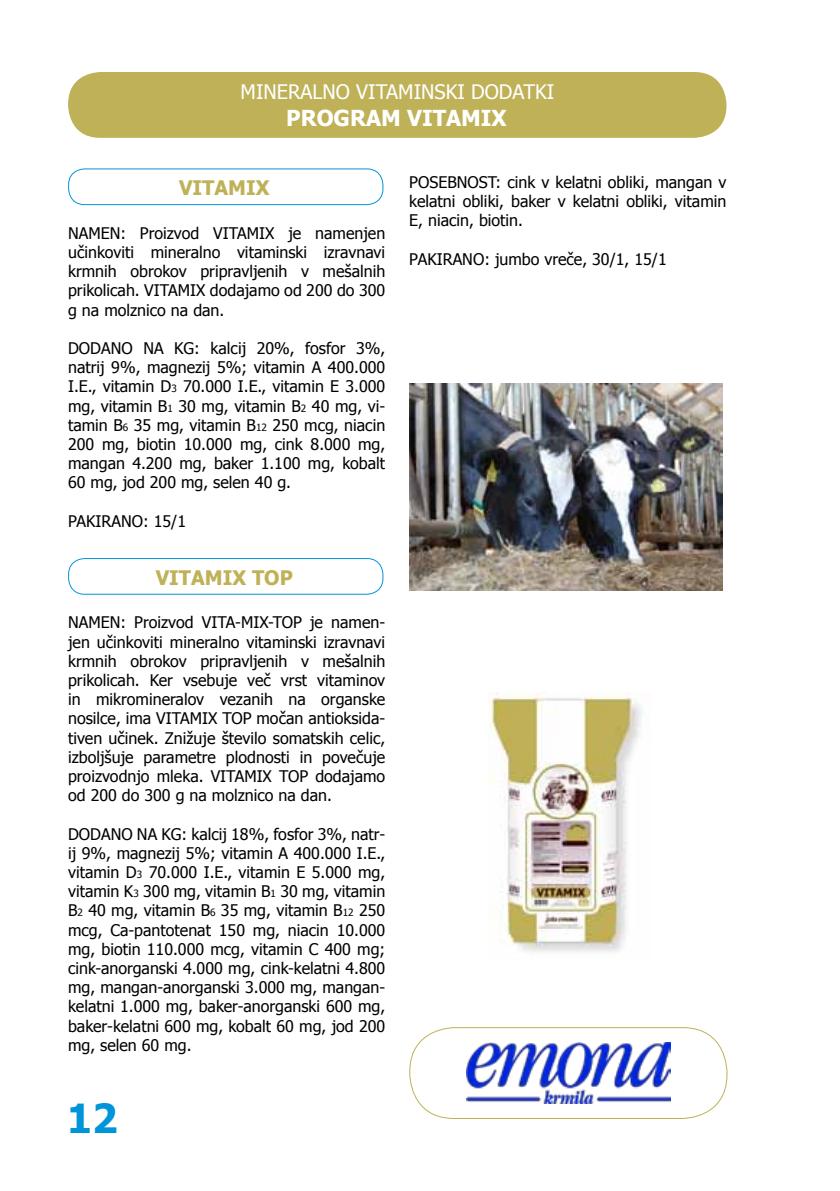
<style>
.page{position:relative;width:840px;height:1191px;background:#fff}
.page>*{position:absolute;margin:0;border:0;box-sizing:border-box;transform-origin:0 0}
.t1{font:700 40px "Tahoma";color:#0095d8}
.t2{font:700 22px "Tahoma";color:#fff}
.t3{font:20px "Tahoma";color:#fff}
.t4{font:700 20px "Tahoma";color:#bfb158}
.t5{font:16px/19.2px "Tahoma";color:#000;text-align:justify}
.s1{font-size:10px}
</style>
<div class="page">
<div style="left:68px;top:72px;width:658px;height:66px;background:#bfb158;border-radius:32px"></div>
<div style="left:68px;top:168px;width:315px;height:37px;border:1px solid #0095d8;border-radius:16px"></div>
<div style="left:68px;top:558px;width:315px;height:37px;border:1px solid #0095d8;border-radius:16px"></div>
<img style="left:409px;top:383px;width:313px;height:207px">
<img style="left:488px;top:692px;width:155px;height:260px">
<div style="left:409px;top:1027px;width:318px;height:92px;border:1px solid #bfb158;border-radius:44px"></div>
<img style="left:466px;top:1042px;width:203px;height:61px">
<p class="t3" style="left:240px;top:78px;width:315px">MINERALNO VITAMINSKI DODATKI</p>
<h2 class="t2" style="left:286px;top:102px;width:222px">PROGRAM VITAMIX</h2>
<p class="t4" style="left:179px;top:174px;width:92px">VITAMIX</p>
<p class="t5" style="left:68px;top:222px;width:318px">NAMEN: Proizvod VITAMIX je namenjen učinkoviti mineralno vitaminski izravnavi krmnih obrokov pripravljenih v mešalnih prikolicah. VITAMIX dodajamo od 200 do 300 g na molznico na dan.</p>
<p class="t5" style="left:68px;top:338px;width:318px">DODANO NA KG: kalcij 20%, fosfor 3%, natrij 9%, magnezij 5%; vitamin A 400.000<br>I.E., vitamin D<span class="s1">3</span> 70.000 I.E., vitamin E 3.000 mg, vitamin B<span class="s1">1</span> 30 mg, vitamin B<span class="s1">2</span> 40 mg, vi&shy;tamin B<span class="s1">6</span> 35 mg, vitamin B<span class="s1">12</span> 250 mcg, niacin 200 mg, biotin 10.000 mg, cink 8.000 mg, mangan 4.200 mg, baker 1.100 mg, kobalt 60 mg, jod 200 mg, selen 40 g.</p>
<p class="t5" style="left:68px;top:510px;width:119px">PAKIRANO: 15/1</p>
<p class="t4" style="left:156px;top:563px;width:138px">VITAMIX TOP</p>
<p class="t5" style="left:68px;top:612px;width:318px">NAMEN: Proizvod VITA-MIX-TOP je namen&shy;jen učinkoviti mineralno vitaminski izravnavi krmnih obrokov pripravljenih v mešalnih prikolicah. Ker vsebuje več vrst vitaminov in mikromineralov vezanih na organske nosilce, ima VITAMIX TOP močan antioksida&shy;tiven učinek. Znižuje število somatskih celic, izboljšuje parametre plodnosti in povečuje proizvodnjo mleka. VITAMIX TOP dodajamo od 200 do 300 g na molznico na dan.</p>
<p class="t5" style="left:68px;top:823px;width:318px">DODANO NA KG: kalcij 18%, fosfor 3%, natr&shy;ij 9%, magnezij 5%; vitamin A 400.000 I.E., vitamin D<span class="s1">3</span> 70.000 I.E., vitamin E 5.000 mg, vitamin K<span class="s1">3</span> 300 mg, vitamin B<span class="s1">1</span> 30 mg, vitamin B<span class="s1">2</span> 40 mg, vitamin B<span class="s1">6</span> 35 mg, vitamin B<span class="s1">12</span> 250 mcg, Ca-pantotenat 150 mg, niacin 10.000 mg, biotin 110.000 mcg, vitamin C 400 mg; cink-anorganski 4.000 mg, cink-kelatni 4.800 mg, mangan-anorganski 3.000 mg, mangan&shy;kelatni 1.000 mg, baker-anorganski 600 mg, baker-kelatni 600 mg, kobalt 60 mg, jod 200 mg, selen 60 mg.</p>
<h1 class="t1" style="left:67px;top:1090px;width:52px">12</h1>
<p class="t5" style="left:409px;top:171px;width:318px">POSEBNOST: cink v kelatni obliki, mangan v kelatni obliki, baker v kelatni obliki, vitamin E, niacin, biotin.</p>
<p class="t5" style="left:409px;top:248px;width:259px">PAKIRANO: jumbo vreče, 30/1, 15/1</p>
</div>
